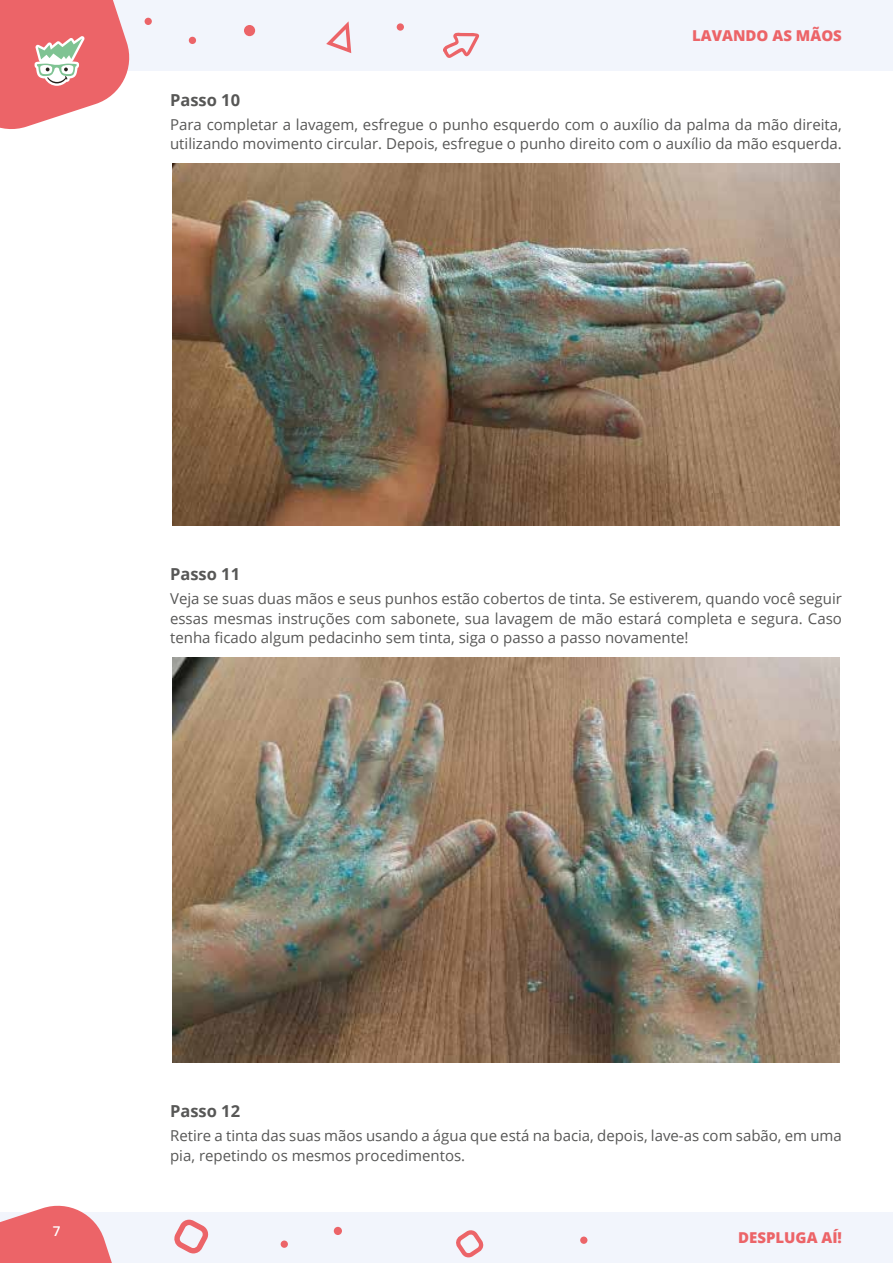
<style>
.page{position:relative;width:893px;height:1263px;background:#fff}
.page>*{position:absolute;margin:0;border:0;box-sizing:border-box;transform-origin:0 0}
.t1{font:700 16.5px "Open Sans";color:#575756}
.t2{font:15px/19.5px "Open Sans";color:#575756}
.t3{font:800 15px "Open Sans";color:#ec6468}
.t4{font:600 13.5px "Open Sans";color:#fff}
</style>
<div class="page">
<div style="left:0;top:0;width:893px;height:71px;background:#f2f5fc"></div>
<svg style="left:0;top:0;width:130px;height:129px"></svg>
<svg style="left:443px;top:32px;width:37px;height:26px"></svg>
<div style="left:244px;top:25px;width:11px;height:11px;background:#ec6468;border-radius:50%"></div>
<svg style="left:326px;top:21px;width:25px;height:32px"></svg>
<div style="left:145px;top:18px;width:7px;height:7px;background:#ec6468;border-radius:50%"></div>
<div style="left:397px;top:23px;width:7px;height:8px;background:#ec6468;border-radius:50%"></div>
<div style="left:189px;top:37px;width:7px;height:7px;background:#ec6468;border-radius:50%"></div>
<div style="left:0;top:1212px;width:893px;height:51px;background:#f2f5fc"></div>
<div style="left:334px;top:1227px;width:8px;height:8px;background:#ec6468;border-radius:50%"></div>
<svg style="left:174px;top:1220px;width:34px;height:33px"></svg>
<svg style="left:456px;top:1230px;width:27px;height:28px"></svg>
<div style="left:281px;top:1240px;width:7px;height:8px;background:#ec6468;border-radius:50%"></div>
<div style="left:580px;top:1236px;width:7px;height:8px;background:#ec6468;border-radius:50%"></div>
<svg style="left:0;top:1205px;width:112px;height:58px"></svg>
<img style="left:173px;top:163px;width:666px;height:362px">
<img style="left:172px;top:657px;width:668px;height:405px">
<p class="t3" style="left:692px;top:24px;width:151px">LAVANDO AS MÃOS</p>
<p class="t1" style="left:170px;top:89px;width:72px">Passo 10</p>
<p class="t2" style="left:170px;top:114px;width:673px">Para completar a lavagem, esfregue o punho esquerdo com o auxílio da palma da mão direita, utilizando movimento circular. Depois, esfregue o punho direito com o auxílio da mão esquerda.</p>
<p class="t1" style="left:170px;top:563px;width:72px">Passo 11</p>
<p class="t2" style="left:170px;top:589px;width:673px;text-align:justify">Veja se suas duas mãos e seus punhos estão cobertos de tinta. Se estiverem, quando você seguir essas mesmas instruções com sabonete, sua lavagem de mão estará completa e segura. Caso tenha ficado algum pedacinho sem tinta, siga o passo a passo novamente!</p>
<p class="t4" style="left:53px;top:1221px;width:9px">7</p>
<p class="t1" style="left:170px;top:1100px;width:72px">Passo 12</p>
<p class="t2" style="left:170px;top:1125px;width:673px">Retire a tinta das suas mãos usando a água que está na bacia, depois, lave-as com sabão, em uma pia, repetindo os mesmos procedimentos.</p>
<p class="t3" style="left:738px;top:1226px;width:105px">DESPLUGA AÍ!</p>
</div>
